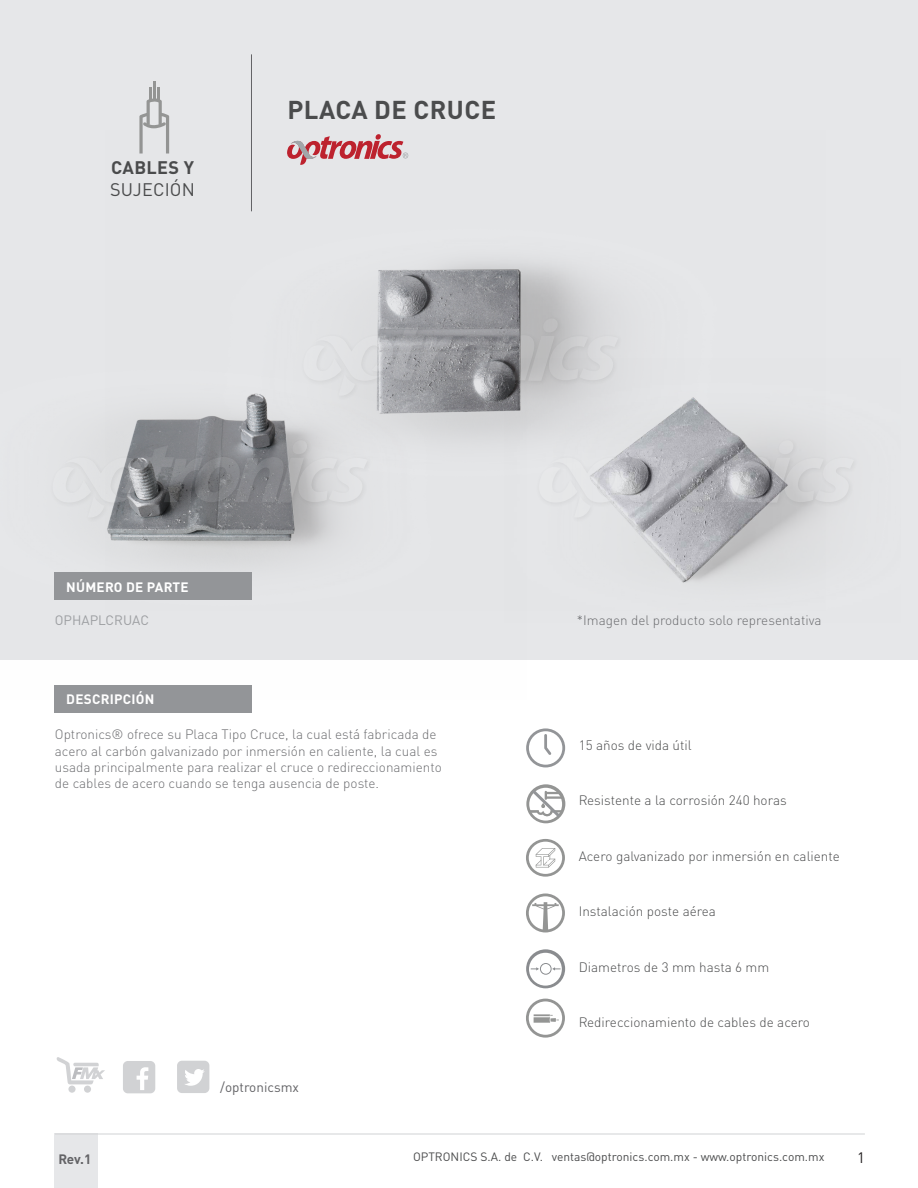
<style>
.page{position:relative;width:918px;height:1188px;background:#fff}
.page>*{position:absolute;margin:0;border:0;box-sizing:border-box;transform-origin:0 0}
.t1{font:700 25.5px "DIN Pro";letter-spacing:.02em;color:#4b4c4d}
.t2{font:18px "DIN Pro";letter-spacing:.01em;color:#4b4c4d}
.t3{font:700 18px "DIN Pro";letter-spacing:.02em;color:#4b4c4d}
.t4{font:15px "DIN Pro";color:#231f20}
.t5{font:300 13.5px/16.2px "DIN Pro";color:#6c6d70}
.t6{font:300 13.5px "DIN Pro";color:#4b4c4d}
.t7{font:700 13.5px "DIN Pro";letter-spacing:.02em;color:#fff}
.t8{font:13.5px "DIN Pro";color:#636366}
.t9{font:13.5px "DIN Pro";color:#9d9fa2}
.t10{font:700 13.5px "DIN Pro";color:#636366}
.t11{font:12px "DIN Pro";color:#4b4c4d}
</style>
<div class="page">
<div style="left:1px;top:0;width:917px;height:660px;background:#e6e7e9"></div>
<div style="left:54px;top:1134px;width:44px;height:54px;background:#e6e7e9"></div>
<hr style="left:55px;top:1134px;width:810px;height:1px;background:#d1d2d4">
<hr style="left:251px;top:54px;width:1px;height:157px;background:#636366">
<hr style="left:153px;top:82px;width:3px;height:18px;background:#949594">
<svg style="left:139px;top:87px;width:30px;height:43px"></svg>
<img style="left:106px;top:130px;width:505px;height:436px">
<img style="left:504px;top:397px;width:312px;height:186px">
<div style="left:54px;top:572px;width:198px;height:28px;background:#939598"></div>
<div style="left:68px;top:1086px;width:8px;height:7px;background:#d1d2d4;border-radius:50%"></div>
<div style="left:84px;top:1086px;width:7px;height:7px;background:#d1d2d4;border-radius:50%"></div>
<svg style="left:56px;top:1057px;width:49px;height:27px"></svg>
<div style="left:123px;top:1061px;width:32px;height:32px;background:#d1d2d4;border-radius:5px"></div>
<svg style="left:137px;top:1067px;width:11px;height:23px"></svg>
<div style="left:177px;top:1061px;width:32px;height:32px;background:#d1d2d4;border-radius:5px"></div>
<svg style="left:185px;top:1069px;width:20px;height:17px"></svg>
<div style="left:54px;top:685px;width:197px;height:28px;background:#939598"></div>
<svg style="left:526px;top:949px;width:39px;height:39px"></svg>
<svg style="left:526px;top:839px;width:39px;height:38px"></svg>
<svg style="left:526px;top:999px;width:39px;height:39px"></svg>
<img style="left:89px;top:435px;width:286px;height:90px">
<svg style="left:56px;top:440px;width:312px;height:77px"></svg>
<img style="left:534px;top:435px;width:290px;height:90px">
<svg style="left:538px;top:440px;width:316px;height:77px"></svg>
<img style="left:298px;top:313px;width:328px;height:91px">
<svg style="left:302px;top:318px;width:316px;height:78px"></svg>
<svg style="left:526px;top:728px;width:39px;height:39px"></svg>
<svg style="left:526px;top:894px;width:39px;height:38px"></svg>
<svg style="left:526px;top:784px;width:39px;height:39px"></svg>
<h2 class="t3" style="left:111px;top:153px;width:84px">CABLES Y</h2>
<h2 class="t2" style="left:110px;top:177px;width:86px">SUJECIÓN</h2>
<h1 class="t1" style="left:287px;top:89px;width:210px">PLACA DE CRUCE</h1>
<p class="t7" style="left:66px;top:576px;width:124px">NÚMERO DE PARTE</p>
<p class="t9" style="left:55px;top:611px;width:96px">OPHAPLCRUAC</p>
<p class="t7" style="left:66px;top:688px;width:90px">DESCRIPCIÓN</p>
<p class="t5" style="left:55px;top:725px;width:388px">Optronics® ofrece su Placa Tipo Cruce, la cual está fabricada de acero al carbón galvanizado por inmersión en caliente, la cual es usada principalmente para realizar el cruce o redireccionamiento de cables de acero cuando se tenga ausencia de poste.</p>
<p class="t8" style="left:220px;top:1078px;width:80px">/optronicsmx</p>
<p class="t5" style="left:577px;top:611px;width:246px">*Imagen del producto solo representativa</p>
<p class="t6" style="left:579px;top:735px;width:114px">15 años de vida útil</p>
<p class="t6" style="left:579px;top:790px;width:210px">Resistente a la corrosión 240 horas</p>
<p class="t6" style="left:579px;top:846px;width:263px">Acero galvanizado por inmersión en caliente</p>
<p class="t6" style="left:579px;top:901px;width:139px">Instalación poste aérea</p>
<p class="t6" style="left:579px;top:957px;width:192px">Diametros de 3 mm hasta 6 mm</p>
<p class="t6" style="left:579px;top:1012px;width:233px">Redireccionamiento de cables de acero</p>
<p class="t10" style="left:58px;top:1148px;width:34px">Rev.1</p>
<p class="t11" style="left:413px;top:1149px;width:413px">OPTRONICS S.A. de C.V. ventas@optronics.com.mx - www.optronics.com.mx</p>
<p class="t4" style="left:857px;top:1148px;width:9px">1</p>
</div>
